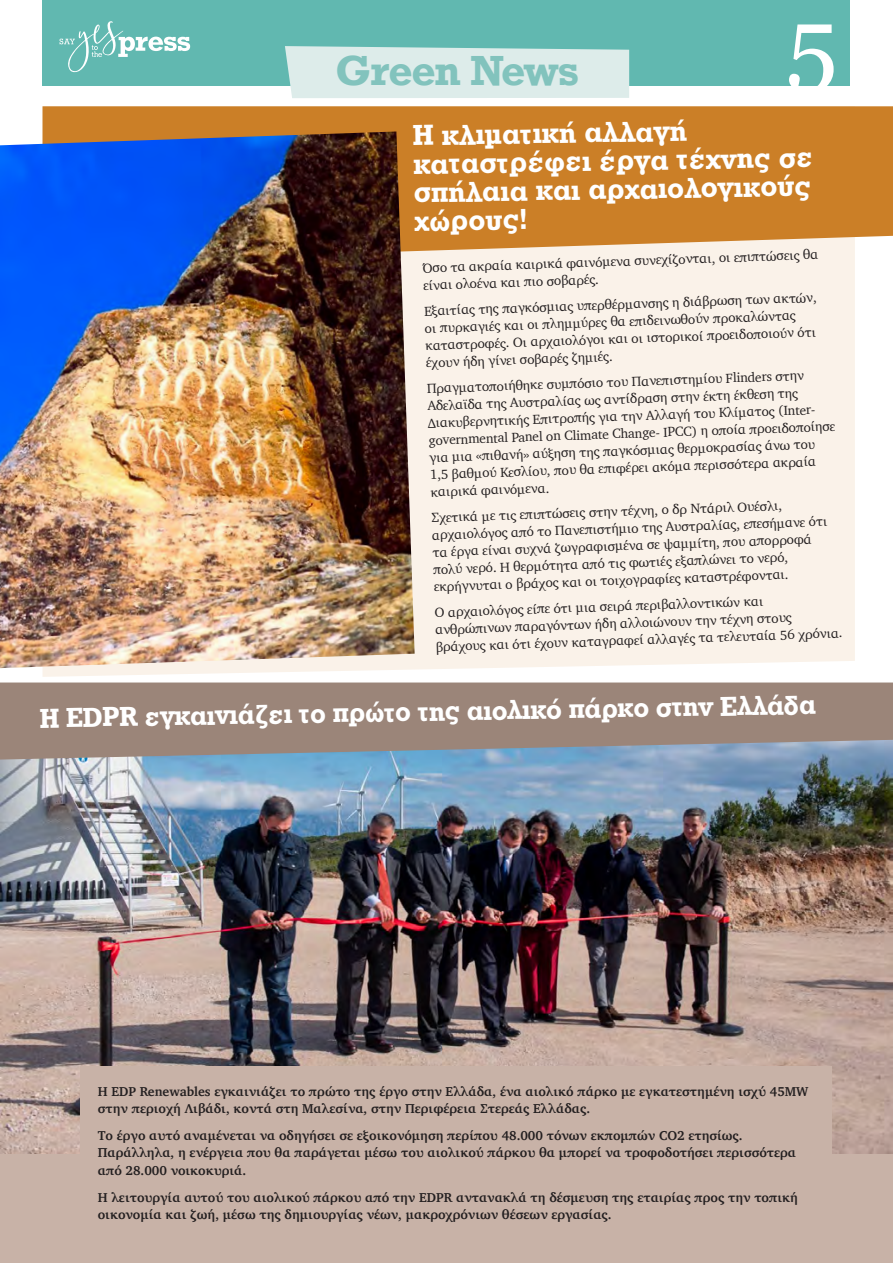
<style>
.page{position:relative;width:893px;height:1263px;background:#fff}
.page>*{position:absolute;margin:0;border:0;box-sizing:border-box;transform-origin:0 0}
.t1{font:97.5px "Georgia";color:#fff}
.t2{font:700 39.6px "Rockwell";letter-spacing:-.035em;color:#82c3bd}
.t3{font:30px/28.5px "UB Rockwell Bold";color:#fff}
.t4{font:28.5px "UB Rockwell Bold";color:#fff}
.t5{font:13.5px/17.2px "Charter";color:#231f20}
.t6{font:700 13.2px/17.2px "Charter";color:#231f20}
</style>
<div class="page">
<div style="left:43px;top:0;width:807px;height:85px;background:#61b8b0"></div>
<svg style="left:60px;top:21px;width:130px;height:51px"></svg>
<div style="left:0;top:691px;width:893px;height:572px;background:#c8b2a7"></div>
<img style="left:0;top:759px;width:893px;height:394px">
<div style="left:43px;top:263px;width:812px;height:414px;background:#faf2e9"></div>
<svg style="left:43px;top:106px;width:850px;height:157px;fill:#cb7f27"></svg>
<svg style="left:0;top:682px;width:893px;height:77px;fill:#9b8579"></svg>
<div style="left:81px;top:1066px;width:751px;height:172px;background:#c8b2a7"></div>
<div style="left:285px;top:46px;width:344px;height:52px;background:#ddecea"></div>
<img style="left:0;top:131px;width:415px;height:537px">
<h2 class="t2" style="left:335px;top:45px;width:245px">Green News</h2>
<h1 class="t1" style="left:786px;top:-29px;width:53px">5</h1>
<h3 class="t3" style="left:413px;top:121px;width:401px;rotate:-1deg">Η κλιματική αλλαγή καταστρέφει έργα τέχνης σε σπήλαια και αρχαιολογικούς χώρους!</h3>
<p class="t5" style="left:422px;top:259px;width:397px;rotate:-2deg">Όσο τα ακραία καιρικά φαινόμενα συνεχίζονται, οι επιπτώσεις θα είναι ολοένα και πιο σοβαρές.</p>
<p class="t5" style="left:424px;top:302px;width:394px;rotate:-2deg">Εξαιτίας της παγκόσμιας υπερθέρμανσης η διάβρωση των ακτών, οι πυρκαγιές και οι πλημμύρες θα επιδεινωθούν προκαλώντας καταστροφές. Οι αρχαιολόγοι και οι ιστορικοί προειδοποιούν ότι έχουν ήδη γίνει σοβαρές ζημιές.</p>
<p class="t5" style="left:427px;top:380px;width:408px;rotate:-2deg">Πραγματοποιήθηκε συμπόσιο του Πανεπιστημίου Flinders στην Αδελαϊδα της Αυστραλίας ως αντίδραση στην έκτη έκθεση της Διακυβερνητικής Επιτροπής για την Αλλαγή του Κλίματος (Inter&shy;governmental Panel on Climate Change- IPCC) η οποία προειδοποίησε για μια «πιθανή» αύξηση της παγκόσμιας θερμοκρασίας άνω του 1,5 βαθμού Κεσλίου, που θα επιφέρει ακόμα περισσότερα ακραία καιρικά φαινόμενα.</p>
<p class="t5" style="left:431px;top:509px;width:397px;rotate:-2deg">Σχετικά με τις επιπτώσεις στην τέχνη, ο δρ Ντάριλ Ουέσλι, αρχαιολόγος από το Πανεπιστήμιο της Αυστραλίας, επεσήμανε ότι τα έργα είναι συχνά ζωγραφισμένα σε ψαμμίτη, που απορροφά πολύ νερό. Η θερμότητα από τις φωτιές εξαπλώνει το νερό, εκρήγνυται ο βράχος και οι τοιχογραφίες καταστρέφονται.</p>
<p class="t5" style="left:434px;top:604px;width:408px;rotate:-2deg">Ο αρχαιολόγος είπε ότι μια σειρά περιβαλλοντικών και ανθρώπινων παραγόντων ήδη αλλοιώνουν την τέχνη στους βράχους και ότι έχουν καταγραφεί αλλαγές τα τελευταία 56 χρόνια.</p>
<h3 class="t4" style="left:40px;top:701px;width:778px;rotate:-1deg">Η EDPR εγκαινιάζει το πρώτο της αιολικό πάρκο στην Ελλάδα</h3>
<p class="t6" style="left:98px;top:1082px;width:712px">Η EDP Renewables εγκαινιάζει το πρώτο της έργο στην Ελλάδα, ένα αιολικό πάρκο με εγκατεστημένη ισχύ 45MW στην περιοχή Λιβάδι, κοντά στη Μαλεσίνα, στην Περιφέρεια Στερεάς Ελλάδας.</p>
<p class="t6" style="left:98px;top:1127px;width:700px">Το έργο αυτό αναμένεται να οδηγήσει σε εξοικονόμηση περίπου 48.000 τόνων εκπομπών CO2 ετησίως.<br>Παράλληλα, η ενέργεια που θα παράγεται μέσω του αιολικού πάρκου θα μπορεί να τροφοδοτήσει περισσότερα από 28.000 νοικοκυριά.</p>
<p class="t6" style="left:98px;top:1188px;width:702px">Η λειτουργία αυτού του αιολικού πάρκου από την EDPR αντανακλά τη δέσμευση της εταιρίας προς την τοπική οικονομία και ζωή, μέσω της δημιουργίας νέων, μακροχρόνιων θέσεων εργασίας.</p>
</div>
